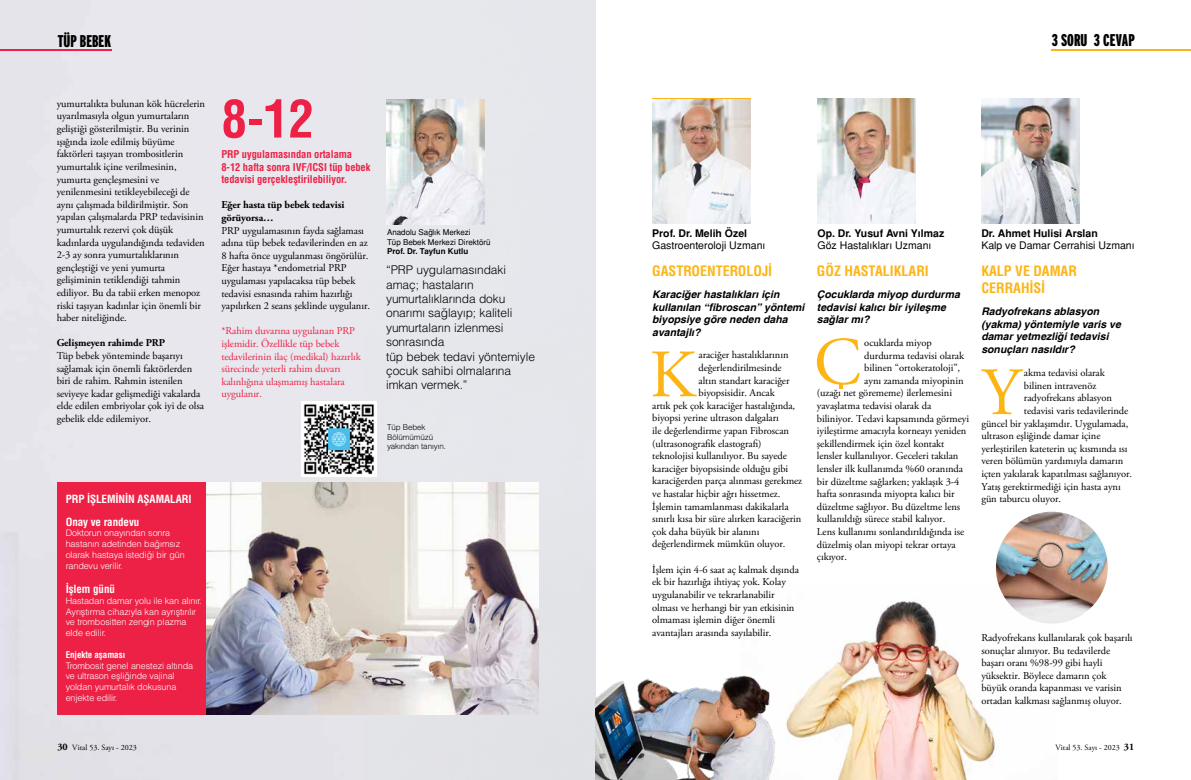
<style>
.page{position:relative;width:1191px;height:780px;background:#fff}
.page>*{position:absolute;margin:0;border:0;box-sizing:border-box;transform-origin:0 0}
.t1{font:67.5px "Adobe Garamond Pro";color:#fcb515}
.t2{font:51px "Helvetica Cond Bold Tr";color:#ed2146}
.t3{font:900 extra-condensed 17px "Interstate";color:#000}
.t4{font:14px/16.8px "Helvetica Cond Bold Tr";color:#fcb515}
.t5{font:12px/14.4px "Helvetica Light Normal Tr";letter-spacing:-.005em;color:#000}
.t6{font:11px/22.8px "Helvetica Cond Bold Tr";letter-spacing:-.005em;color:#fff}
.t7{font:10.5px/12.6px "Adobe Garamond Pro";letter-spacing:-.005em;color:#000}
.t8{font:italic 700 10.5px/12.6px "Helvetica";color:#000}
.t9{font:10.5px/12.6px "Adobe Garamond Pro";letter-spacing:-.005em;color:#ed2146}
.t10{font:10.5px/12.6px "Helvetica Cond Bold Tr";letter-spacing:-.005em;color:#ed2146}
.t11{font:10.5px "Helvetica Normal Tr";color:#000}
.t12{font:700 10.5px "Helvetica Tr";color:#000}
.t13{font:700 10.5px/12.6px "Adobe Garamond Pro";letter-spacing:-.005em;color:#000}
.t14{font:9px/10.8px "Helvetica Light Normal Tr";letter-spacing:-.005em;color:#fff}
.t15{font:9px "Helvetica Cond Bold Tr";letter-spacing:-.005em;color:#fff}
.t16{font:8px/9.6px "Helvetica Normal Tr";color:#000}
.t17{font:8px "Adobe Garamond Pro";color:#000}
.t18{font:8px/9.6px "Helvetica Light Normal Tr";letter-spacing:-.005em;color:#000}
.t19{font:700 8px "Helvetica Tr";color:#000}
.s1{font-weight:700;font-size:10px}
</style>
<div class="page">
<img style="left:802px;top:582px;width:254px;height:198px">
<div style="left:0;top:0;width:595px;height:780px;background:#e7e7ec"></div>
<div style="left:57px;top:482px;width:153px;height:232px;background:#ed2146"></div>
<img style="left:206px;top:482px;width:333px;height:232px">
<hr style="left:0;top:50px;width:111px;height:1px;background:#ed2146">
<hr style="left:1051px;top:49px;width:140px;height:1px;background:#fcb515">
<img style="left:817px;top:98px;width:98px;height:125px">
<svg style="left:840px;top:384px;width:3px;height:5px"></svg>
<img style="left:652px;top:99px;width:98px;height:124px">
<img style="left:981px;top:98px;width:98px;height:125px">
<img style="left:996px;top:511px;width:111px;height:112px;border-radius:56px">
<img style="left:302px;top:401px;width:74px;height:75px">
<img style="left:386px;top:99px;width:98px;height:125px">
<img style="left:595px;top:653px;width:207px;height:127px">
<h3 class="t3" style="left:58px;top:32px;width:55px">TÜP BEBEK</h3>
<p class="t7" style="left:57px;top:98px;width:150px">yumurtalıkta bulunan kök hücrelerin uyarılmasıyla olgun yumurtaların geliştiği gösterilmiştir. Bu verinin ışığında izole edilmiş büyüme faktörleri taşıyan trombositlerin yumurtalık içine verilmesinin, yumurta gençleşmesini ve yenilenmesini tetikleyebileceği de aynı çalışmada bildirilmiştir. Son yapılan çalışmalarda PRP tedavisinin yumurtalık rezervi çok düşük kadınlarda uygulandığında tedaviden 2-3 ay sonra yumurtalıklarının gençleştiği ve yeni yumurta gelişiminin tetiklendiği tahmin ediliyor. Bu da tabii erken menopoz riski taşıyan kadınlar için önemli bir haber niteliğinde.</p>
<p class="t13" style="left:57px;top:337px;width:110px">Gelişmeyen rahimde PRP</p>
<p class="t7" style="left:57px;top:350px;width:149px">Tüp bebek yönteminde başarıyı sağlamak için önemli faktörlerden biri de rahim. Rahmin istenilen seviyeye kadar gelişmediği vakalarda elde edilen embriyolar çok iyi de olsa gebelik elde edilemiyor.</p>
<h2 class="t2" style="left:221px;top:88px;width:94px">8-12</h2>
<p class="t10" style="left:221px;top:148px;width:150px">PRP uygulamasından ortalama<br>8-12 hafta sonra IVF/ICSI tüp bebek tedavisi gerçekleştirilebiliyor.</p>
<p class="t13" style="left:221px;top:199px;width:125px">Eğer hasta tüp bebek tedavisi görüyorsa…</p>
<p class="t7" style="left:221px;top:224px;width:150px">PRP uygulamasının fayda sağlaması adına tüp bebek tedavilerinden en az 8 hafta önce uygulanması öngörülür.<br>Eğer hastaya *endometrial PRP uygulaması yapılacaksa tüp bebek tedavisi esnasında rahim hazırlığı yapılırken 2 seans şeklinde uygulanır.</p>
<p class="t9" style="left:221px;top:325px;width:141px">*Rahim duvarına uygulanan PRP işlemidir. Özellikle tüp bebek tedavilerinin ilaç (medikal) hazırlık sürecinde yeterli rahim duvarı kalınlığına ulaşmamış hastalara uygulanır.</p>
<p class="t16" style="left:387px;top:227px;width:105px">Anadolu Sağlık Merkezi<br>Tüp Bebek Merkezi Direktörü</p>
<p class="t19" style="left:387px;top:246px;width:83px">Prof. Dr. Tayfun Kutlu</p>
<p class="t5" style="left:386px;top:262px;width:150px">“PRP uygulamasındaki amaç; hastaların yumurtalıklarında doku onarımı sağlayıp; kaliteli yumurtaların izlenmesi sonrasında<br>tüp bebek tedavi yöntemiyle çocuk sahibi olmalarına imkan vermek.”</p>
<p class="t18" style="left:387px;top:422px;width:61px">Tüp Bebek<br>Bölümümüzü yakından tanıyın.</p>
<p class="t6" style="left:66px;top:487px;width:127px">PRP İŞLEMİNİN AŞAMALARI<br>Onay ve randevu</p>
<p class="t14" style="left:66px;top:527px;width:120px">Doktorun onayından sonra hastanın adetinden bağımsız olarak hastaya istediği bir gün randevu verilir.</p>
<p class="t6" style="left:66px;top:577px;width:51px">İşlem günü</p>
<p class="t14" style="left:66px;top:595px;width:137px">Hastadan damar yolu ile kan alınır.<br>Ayrıştırma cihazıyla kan ayrıştırılır ve trombositten zengin plazma elde edilir.</p>
<p class="t15" style="left:66px;top:649px;width:61px">Enjekte aşaması</p>
<p class="t14" style="left:66px;top:659px;width:129px">Trombosit genel anestezi altında ve ultrason eşliğinde vajinal yoldan yumurtalık dokusuna enjekte edilir.</p>
<h3 class="t3" style="left:1051px;top:31px;width:84px">3 SORU 3 CEVAP</h3>
<p class="t12" style="left:652px;top:227px;width:96px">Prof. Dr. Melih Özel</p>
<p class="t11" style="left:652px;top:239px;width:115px">Gastroenteroloji Uzmanı</p>
<p class="t12" style="left:817px;top:227px;width:128px">Op. Dr. Yusuf Avni Yılmaz</p>
<p class="t11" style="left:817px;top:239px;width:115px">Göz Hastalıkları Uzmanı</p>
<p class="t12" style="left:981px;top:227px;width:118px">Dr. Ahmet Hulisi Arslan</p>
<p class="t11" style="left:981px;top:239px;width:155px">Kalp ve Damar Cerrahisi Uzmanı</p>
<h3 class="t4" style="left:652px;top:262px;width:121px">GASTROENTEROLOJİ</h3>
<h3 class="t4" style="left:817px;top:262px;width:113px">GÖZ HASTALIKLARI</h3>
<h3 class="t4" style="left:981px;top:262px;width:97px">KALP VE DAMAR<br>CERRAHİSİ</h3>
<p class="t8" style="left:652px;top:289px;width:154px">Karaciğer hastalıkları için kullanılan “fibroscan” yöntemi biyopsiye göre neden daha avantajlı?</p>
<p class="t8" style="left:817px;top:289px;width:144px">Çocuklarda miyop durdurma tedavisi kalıcı bir iyileşme sağlar mı?</p>
<p class="t8" style="left:981px;top:305px;width:141px">Radyofrekans ablasyon (yakma) yöntemiyle varis ve damar yetmezliği tedavisi sonuçları nasıldır?</p>
<h1 class="t1" style="left:814px;top:322px;width:48px">C</h1>
<p class="t7" style="left:864px;top:336px;width:69px">ocuklarda miyop</p>
<h1 class="t1" style="left:649px;top:334px;width:47px">K</h1>
<p class="t7" style="left:698px;top:349px;width:91px">araciğer hastalıklarının</p>
<p class="t7" style="left:864px;top:349px;width:101px">durdurma tedavisi olarak</p>
<p class="t7" style="left:864px;top:362px;width:97px">bilinen “ortokeratoloji”,</p>
<p class="t7" style="left:864px;top:374px;width:101px">aynı zamanda miyopinin</p>
<p class="t7" style="left:817px;top:387px;width:137px">(uzağı net görememe) ilerlemesini</p>
<p class="t7" style="left:817px;top:399px;width:116px">yavaşlatma tedavisi olarak da</p>
<p class="t7" style="left:817px;top:412px;width:154px">biliniyor. Tedavi kapsamında görmeyi</p>
<p class="t7" style="left:817px;top:425px;width:151px">iyileştirme amacıyla korneayı yeniden</p>
<p class="t7" style="left:817px;top:437px;width:129px">şekillendirmek için özel kontakt</p>
<p class="t7" style="left:817px;top:450px;width:143px">lensler kullanılıyor. Geceleri takılan</p>
<p class="t7" style="left:817px;top:462px;width:148px">lensler ilk kullanımda %60 oranında</p>
<p class="t7" style="left:817px;top:475px;width:144px">bir düzeltme sağlarken; yaklaşık 3-4</p>
<p class="t7" style="left:817px;top:488px;width:139px">hafta sonrasında miyopta kalıcı bir</p>
<p class="t7" style="left:817px;top:500px;width:145px">düzeltme sağlıyor. Bu düzeltme lens</p>
<p class="t7" style="left:817px;top:513px;width:130px">kullanıldığı sürece stabil kalıyor.</p>
<p class="t7" style="left:817px;top:525px;width:149px">Lens kullanımı sonlandırıldığında ise</p>
<p class="t7" style="left:817px;top:538px;width:140px">düzelmiş olan miyopi tekrar ortaya</p>
<p class="t7" style="left:817px;top:551px;width:32px">çıkıyor.</p>
<p class="t7" style="left:698px;top:362px;width:85px">değerlendirilmesinde</p>
<p class="t7" style="left:698px;top:374px;width:92px">altın standart karaciğer</p>
<p class="t7" style="left:698px;top:387px;width:78px">biyopsisidir. Ancak</p>
<p class="t7" style="left:652px;top:399px;width:145px">artık pek çok karaciğer hastalığında,</p>
<p class="t7" style="left:652px;top:412px;width:128px">biyopsi yerine ultrason dalgaları</p>
<p class="t7" style="left:652px;top:425px;width:138px">ile değerlendirme yapan Fibroscan</p>
<p class="t7" style="left:652px;top:437px;width:111px">(ultrasonografik elastografi)</p>
<p class="t7" style="left:652px;top:450px;width:136px">teknolojisi kullanılıyor. Bu sayede</p>
<p class="t7" style="left:652px;top:462px;width:138px">karaciğer biyopsisinde olduğu gibi</p>
<p class="t7" style="left:652px;top:475px;width:152px">karaciğerden parça alınması gerekmez</p>
<p class="t7" style="left:652px;top:488px;width:130px">ve hastalar hiçbir ağrı hissetmez.</p>
<p class="t7" style="left:652px;top:500px;width:138px">İşlemin tamamlanması dakikalarla</p>
<p class="t7" style="left:652px;top:513px;width:151px">sınırlı kısa bir süre alırken karaciğerin</p>
<p class="t7" style="left:652px;top:525px;width:109px">çok daha büyük bir alanını</p>
<p class="t7" style="left:652px;top:538px;width:135px">değerlendirmek mümkün oluyor.</p>
<p class="t7" style="left:652px;top:563px;width:148px">İşlem için 4-6 saat aç kalmak dışında ek bir hazırlığa ihtiyaç yok. Kolay uygulanabilir ve tekrarlanabilir olması ve herhangi bir yan etkisinin olmaması işlemin diğer önemli avantajları arasında sayılabilir.</p>
<h1 class="t1" style="left:981px;top:352px;width:40px">Y</h1>
<p class="t7" style="left:1024px;top:367px;width:82px">akma tedavisi olarak</p>
<p class="t7" style="left:1024px;top:379px;width:74px">bilinen intravenöz</p>
<p class="t7" style="left:1024px;top:392px;width:89px">radyofrekans ablasyon</p>
<p class="t7" style="left:1024px;top:405px;width:106px">tedavisi varis tedavilerinde</p>
<p class="t7" style="left:981px;top:417px;width:148px">güncel bir yaklaşımdır. Uygulamada,</p>
<p class="t7" style="left:981px;top:430px;width:121px">ultrason eşliğinde damar içine</p>
<p class="t7" style="left:981px;top:442px;width:148px">yerleştirilen kateterin uç kısmında ısı</p>
<p class="t7" style="left:981px;top:455px;width:143px">veren bölümün yardımıyla damarın</p>
<p class="t7" style="left:981px;top:468px;width:152px">içten yakılarak kapatılması sağlanıyor.</p>
<p class="t7" style="left:981px;top:480px;width:141px">Yatış gerektirmediği için hasta aynı</p>
<p class="t7" style="left:981px;top:493px;width:81px">gün taburcu oluyor.</p>
<p class="t7" style="left:981px;top:631px;width:153px">Radyofrekans kullanılarak çok başarılı sonuçlar alınıyor. Bu tedavilerde başarı oranı %98-99 gibi hayli yüksektir. Böylece damarın çok büyük oranda kapanması ve varisin ortadan kalkması sağlanmış oluyor.</p>
<p class="t17" style="left:57px;top:743px;width:81px"><span class="s1">30</span> Vital 53. Sayı - 2023</p>
<p class="t17" style="left:1055px;top:743px;width:80px">Vital 53. Sayı - 2023 <span class="s1">31</span></p>
</div>
